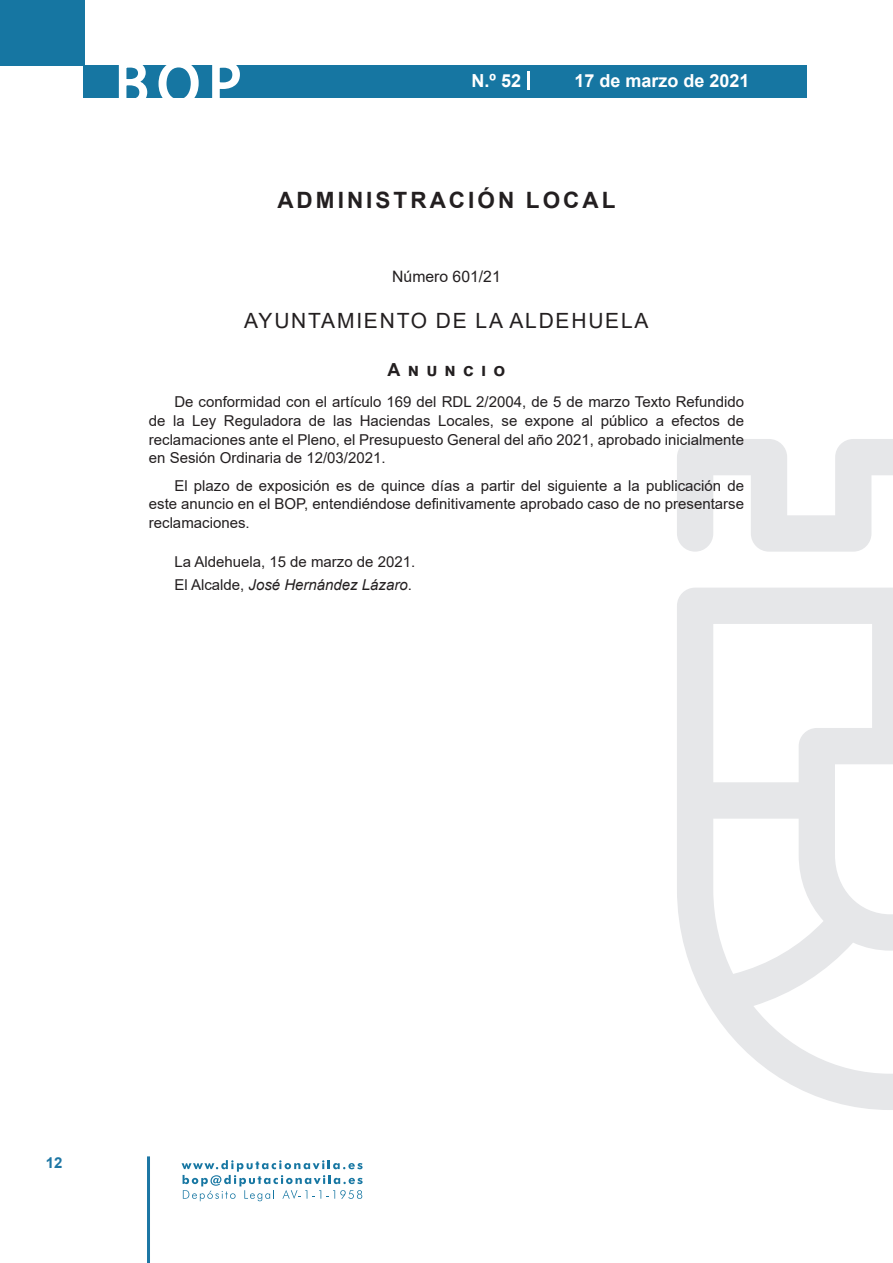
<style>
.page{position:relative;width:893px;height:1263px;background:#fff}
.page>*{position:absolute;margin:0;border:0;box-sizing:border-box;transform-origin:0 0}
.t1{font:500 61.5px "Avant Garde";color:#fff}
.t2{font:700 22.5px "Arial";letter-spacing:.135em;color:#231f20}
.t3{font:21px "Arial";letter-spacing:.085em;color:#231f20}
.t4{font:700 18px "Arial";color:#fff}
.t5{font:700 18px "Arial";letter-spacing:.4em;color:#231f20}
.t6{font:15.75px "Arial";color:#231f20}
.t7{font:15px/18.8px "Arial";color:#231f20;text-align:justify}
.t8{font:700 15px "Arial";color:#1d76a4}
.s1{font-style:italic}
</style>
<div class="page">
<div style="left:0;top:0;width:85px;height:65px;background:#1676a2"></div>
<div style="left:84px;top:65px;width:723px;height:33px;background:#1676a2"></div>
<svg style="left:118px;top:65px;width:30px;height:33px"></svg>
<svg style="left:158px;top:65px;width:41px;height:33px"></svg>
<svg style="left:212px;top:65px;width:28px;height:33px"></svg>
<svg style="left:182px;top:1160px;width:181px;height:41px"></svg>
<hr style="left:147px;top:1156px;width:3px;height:107px;background:#1d76a4">
<svg style="left:528px;top:71px;width:2px;height:19px"></svg>
<svg style="left:677px;top:439px;width:216px;height:671px"></svg>
<h1 class="t1" style="left:115px;top:46px;width:128px">BOP</h1>
<p class="t4" style="left:472px;top:68px;width:51px">N.º 52</p>
<p class="t4" style="left:574px;top:68px;width:177px">17 de marzo de 2021</p>
<h2 class="t2" style="left:277px;top:184px;width:340px">ADMINISTRACIÓN LOCAL</h2>
<p class="t6" style="left:392px;top:266px;width:110px">Número 601/21</p>
<h3 class="t3" style="left:244px;top:307px;width:406px">AYUNTAMIENTO DE LA ALDEHUELA</h3>
<p class="t5" style="left:388px;top:356px;width:119px">Anuncio</p>
<p class="t7" style="left:149px;top:392px;width:597px;text-indent:26px">De conformidad con el artículo 169 del RDL 2/2004, de 5 de marzo Texto Refundido de la Ley Reguladora de las Haciendas Locales, se expone al público a efectos de reclamaciones ante el Pleno, el Presupuesto General del año 2021, aprobado inicialmente en Sesión Ordinaria de 12/03/2021.</p>
<p class="t7" style="left:149px;top:476px;width:597px;text-indent:26px">El plazo de exposición es de quince días a partir del siguiente a la publicación de este anuncio en el BOP, entendiéndose definitivamente aprobado caso de no presentarse reclamaciones.</p>
<p class="t7" style="left:174px;top:551px;width:242px;line-height:22.2px">La Aldehuela, 15 de marzo de 2021.<br>El Alcalde, <span class="s1">José Hernández Lázaro</span>.</p>
<p class="t8" style="left:46px;top:1152px;width:18px">12</p>
</div>
